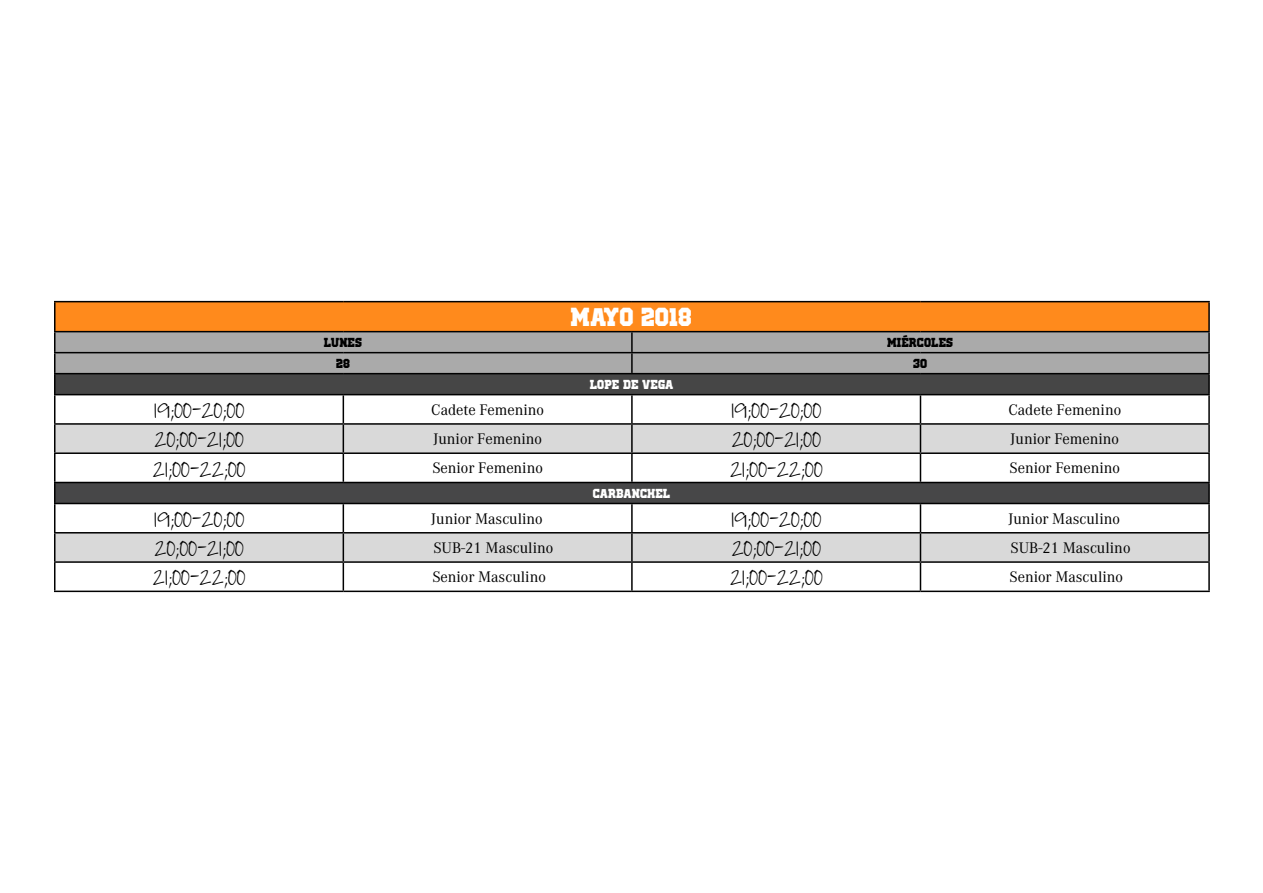
<style>
.page{position:relative;width:1263px;height:893px;background:#fff}
.page>*{position:absolute;margin:0;border:0;box-sizing:border-box;transform-origin:0 0}
.t1{font:30px "Old School United";color:#fff}
.t2{font:15px "Corporate ABQ";color:#000}
.t3{font:15px "DJB Elliephont";color:#000}
.t4{font:15px "Old School United";color:#fff}
.t5{font:15px "Old School United";color:#000}
</style>
<div class="page">
<div style="left:55px;top:302px;width:1154px;height:30px;background:#ff8a1c"></div>
<svg style="left:56px;top:332px;width:1152px;height:41px;background:#a5a5a5"></svg>
<div style="left:55px;top:374px;width:1154px;height:21px;background:#464646"></div>
<svg style="left:56px;top:425px;width:1152px;height:136px;fill:#d9d9d9"></svg>
<div style="left:55px;top:482px;width:1154px;height:21px;background:#474748"></div>
<hr style="left:54px;top:301px;width:289px;height:1px;background:#000">
<hr style="left:54px;top:302px;width:2px;height:29px;background:#000">
<hr style="left:343px;top:301px;width:289px;height:1px;background:#000">
<hr style="left:632px;top:301px;width:288px;height:1px;background:#000">
<hr style="left:920px;top:301px;width:290px;height:1px;background:#000">
<hr style="left:1208px;top:302px;width:2px;height:29px;background:#000">
<hr style="left:54px;top:331px;width:289px;height:1px;background:#000">
<hr style="left:54px;top:332px;width:2px;height:20px;background:#000">
<hr style="left:343px;top:331px;width:289px;height:1px;background:#000">
<hr style="left:632px;top:331px;width:288px;height:1px;background:#000">
<hr style="left:631px;top:332px;width:2px;height:20px;background:#000">
<hr style="left:920px;top:331px;width:290px;height:1px;background:#000">
<hr style="left:1208px;top:332px;width:2px;height:20px;background:#000">
<hr style="left:54px;top:352px;width:289px;height:1px;background:#000">
<hr style="left:54px;top:353px;width:2px;height:20px;background:#000">
<hr style="left:343px;top:352px;width:289px;height:1px;background:#000">
<hr style="left:632px;top:352px;width:288px;height:1px;background:#000">
<hr style="left:631px;top:353px;width:2px;height:20px;background:#000">
<hr style="left:920px;top:352px;width:290px;height:1px;background:#000">
<hr style="left:1208px;top:353px;width:2px;height:20px;background:#000">
<hr style="left:54px;top:373px;width:289px;height:1px;background:#000">
<hr style="left:54px;top:374px;width:2px;height:20px;background:#000">
<hr style="left:343px;top:373px;width:289px;height:1px;background:#000">
<hr style="left:632px;top:373px;width:288px;height:1px;background:#000">
<hr style="left:920px;top:373px;width:290px;height:1px;background:#000">
<hr style="left:1208px;top:374px;width:2px;height:20px;background:#000">
<hr style="left:54px;top:394px;width:289px;height:1px;background:#000">
<hr style="left:54px;top:395px;width:2px;height:28px;background:#000">
<hr style="left:343px;top:394px;width:289px;height:1px;background:#000">
<hr style="left:632px;top:394px;width:288px;height:1px;background:#000">
<hr style="left:920px;top:394px;width:290px;height:1px;background:#000">
<hr style="left:54px;top:423px;width:289px;height:2px;background:#000">
<hr style="left:54px;top:425px;width:2px;height:27px;background:#000">
<hr style="left:343px;top:423px;width:289px;height:2px;background:#000">
<hr style="left:632px;top:423px;width:288px;height:2px;background:#000">
<hr style="left:920px;top:423px;width:290px;height:2px;background:#000">
<hr style="left:54px;top:452px;width:289px;height:2px;background:#000">
<hr style="left:54px;top:454px;width:2px;height:28px;background:#000">
<hr style="left:343px;top:452px;width:289px;height:2px;background:#000">
<svg style="left:343px;top:395px;width:1px;height:87px"></svg>
<hr style="left:632px;top:452px;width:288px;height:2px;background:#000">
<hr style="left:920px;top:452px;width:290px;height:2px;background:#000">
<svg style="left:920px;top:395px;width:1px;height:87px"></svg>
<hr style="left:54px;top:482px;width:289px;height:1px;background:#000">
<hr style="left:54px;top:483px;width:2px;height:20px;background:#000">
<hr style="left:343px;top:482px;width:289px;height:1px;background:#000">
<hr style="left:632px;top:482px;width:288px;height:1px;background:#000">
<hr style="left:920px;top:482px;width:290px;height:1px;background:#000">
<hr style="left:1208px;top:483px;width:2px;height:20px;background:#000">
<hr style="left:54px;top:503px;width:289px;height:1px;background:#000">
<hr style="left:54px;top:504px;width:2px;height:28px;background:#000">
<hr style="left:343px;top:503px;width:289px;height:1px;background:#000">
<hr style="left:632px;top:503px;width:288px;height:1px;background:#000">
<hr style="left:920px;top:503px;width:290px;height:1px;background:#000">
<hr style="left:54px;top:532px;width:289px;height:1px;background:#000">
<hr style="left:54px;top:533px;width:2px;height:28px;background:#000">
<hr style="left:343px;top:532px;width:289px;height:1px;background:#000">
<hr style="left:632px;top:532px;width:288px;height:1px;background:#000">
<hr style="left:920px;top:532px;width:290px;height:1px;background:#000">
<hr style="left:54px;top:561px;width:289px;height:2px;background:#000">
<hr style="left:54px;top:563px;width:2px;height:28px;background:#000">
<hr style="left:343px;top:561px;width:289px;height:2px;background:#000">
<svg style="left:343px;top:504px;width:1px;height:87px"></svg>
<hr style="left:632px;top:561px;width:288px;height:2px;background:#000">
<hr style="left:920px;top:561px;width:290px;height:2px;background:#000">
<svg style="left:920px;top:504px;width:1px;height:87px"></svg>
<hr style="left:54px;top:591px;width:289px;height:1px;background:#000">
<hr style="left:343px;top:591px;width:289px;height:1px;background:#000">
<hr style="left:632px;top:591px;width:288px;height:1px;background:#000">
<hr style="left:920px;top:591px;width:290px;height:1px;background:#000">
<hr style="left:1208px;top:395px;width:2px;height:28px;background:#000">
<hr style="left:1208px;top:425px;width:2px;height:27px;background:#000">
<hr style="left:1208px;top:454px;width:2px;height:28px;background:#000">
<hr style="left:1208px;top:504px;width:2px;height:28px;background:#000">
<hr style="left:1208px;top:533px;width:2px;height:28px;background:#000">
<hr style="left:1208px;top:563px;width:2px;height:28px;background:#000">
<hr style="left:631px;top:395px;width:2px;height:28px;background:#000">
<hr style="left:631px;top:425px;width:2px;height:27px;background:#000">
<hr style="left:631px;top:454px;width:2px;height:28px;background:#000">
<hr style="left:631px;top:504px;width:2px;height:28px;background:#000">
<hr style="left:631px;top:533px;width:2px;height:28px;background:#000">
<hr style="left:631px;top:563px;width:2px;height:28px;background:#000">
<h1 class="t1" style="left:571px;top:301px;width:123px">MAYO 2018</h1>
<p class="t5" style="left:324px;top:334px;width:40px">LUNES</p>
<p class="t5" style="left:887px;top:334px;width:67px">MIÉRCOLES</p>
<p class="t5" style="left:336px;top:355px;width:15px">28</p>
<p class="t5" style="left:913px;top:355px;width:16px">30</p>
<p class="t4" style="left:590px;top:376px;width:85px">LOPE DE VEGA</p>
<p class="t3" style="left:154px;top:404px;width:92px">19;00-20;00</p>
<p class="t2" style="left:431px;top:401px;width:114px">Cadete Femenino</p>
<p class="t3" style="left:731px;top:404px;width:92px">19;00-20;00</p>
<p class="t2" style="left:1008px;top:401px;width:114px">Cadete Femenino</p>
<p class="t3" style="left:154px;top:433px;width:91px">20;00-21;00</p>
<p class="t2" style="left:433px;top:430px;width:110px">Junior Femenino</p>
<p class="t3" style="left:731px;top:433px;width:91px">20;00-21;00</p>
<p class="t2" style="left:1010px;top:430px;width:110px">Junior Femenino</p>
<p class="t3" style="left:153px;top:463px;width:94px">21;00-22;00</p>
<p class="t2" style="left:432px;top:459px;width:112px">Senior Femenino</p>
<p class="t3" style="left:730px;top:463px;width:94px">21;00-22;00</p>
<p class="t2" style="left:1009px;top:459px;width:112px">Senior Femenino</p>
<p class="t4" style="left:593px;top:485px;width:79px">CARBANCHEL</p>
<p class="t3" style="left:154px;top:513px;width:92px">19;00-20;00</p>
<p class="t2" style="left:431px;top:510px;width:113px">Junior Masculino</p>
<p class="t3" style="left:731px;top:513px;width:92px">19;00-20;00</p>
<p class="t2" style="left:1008px;top:510px;width:113px">Junior Masculino</p>
<p class="t3" style="left:154px;top:542px;width:91px">20;00-21;00</p>
<p class="t2" style="left:433px;top:539px;width:121px">SUB-21 Masculino</p>
<p class="t3" style="left:731px;top:542px;width:91px">20;00-21;00</p>
<p class="t2" style="left:1010px;top:539px;width:121px">SUB-21 Masculino</p>
<p class="t3" style="left:153px;top:571px;width:94px">21;00-22;00</p>
<p class="t2" style="left:432px;top:568px;width:115px">Senior Masculino</p>
<p class="t3" style="left:730px;top:571px;width:94px">21;00-22;00</p>
<p class="t2" style="left:1009px;top:568px;width:115px">Senior Masculino</p>
</div>
